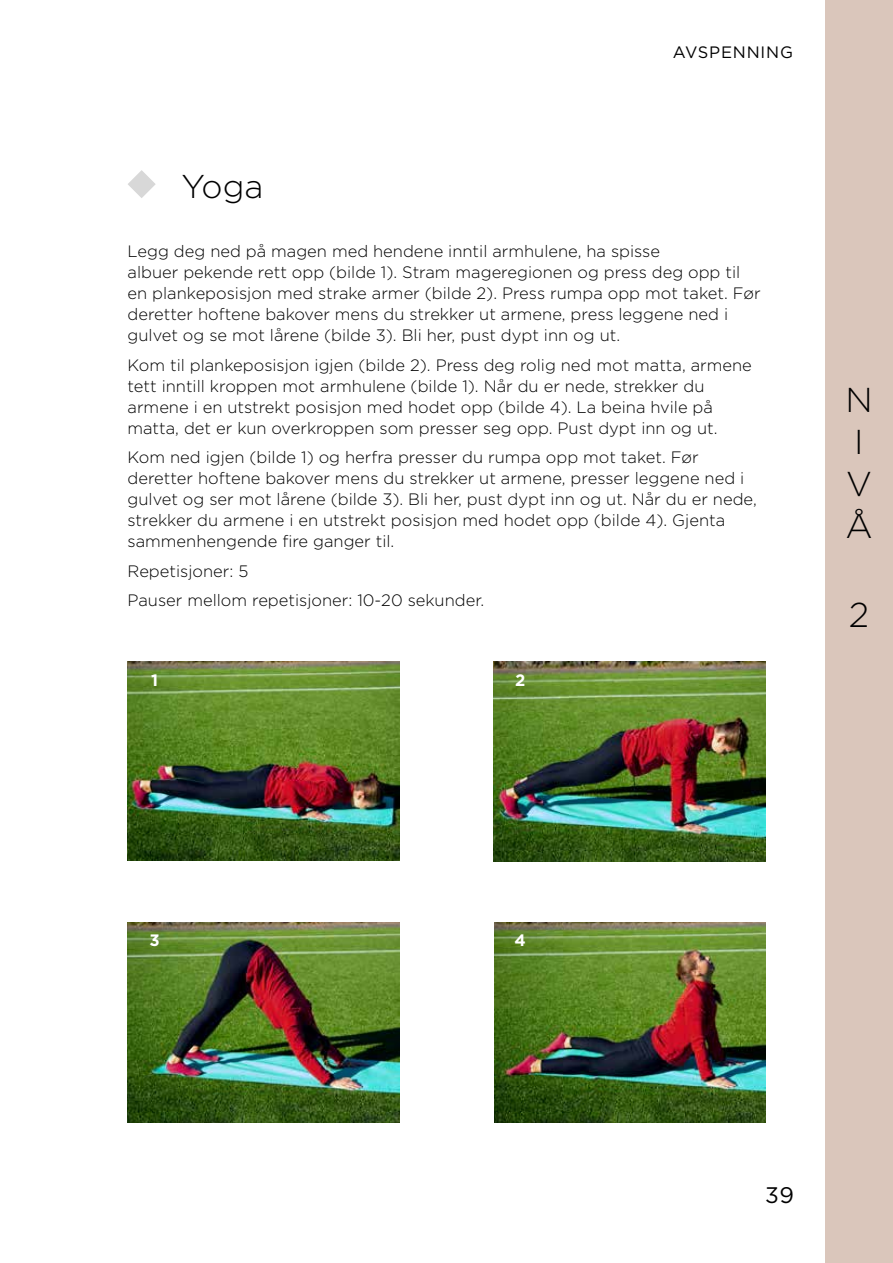
<style>
.page{position:relative;width:893px;height:1263px;background:#fff}
.page>*{position:absolute;margin:0;border:0;box-sizing:border-box;transform-origin:0 0}
.t1{font:300 34.5px/42px "Gotham";color:#000}
.t2{font:300 33px "Gotham";color:#000}
.t3{font:22.5px "Gotham";color:#000}
.t4{font:300 16.5px/21px "Gotham";color:#000}
.t5{font:16.5px "Gotham";letter-spacing:.05em;color:#000}
.t6{font:700 16.5px "Gotham";color:#fff}
</style>
<div class="page">
<div style="left:825px;top:0;width:68px;height:1263px;background:#dac6bb"></div>
<svg style="left:128px;top:170px;width:28px;height:28px"></svg>
<img style="left:128px;top:662px;width:272px;height:199px">
<img style="left:128px;top:923px;width:272px;height:200px">
<img style="left:494px;top:923px;width:271px;height:200px">
<img style="left:493px;top:662px;width:272px;height:200px">
<h2 class="t2" style="left:182px;top:166px;width:83px">Yoga</h2>
<p class="t5" style="left:673px;top:41px;width:122px">AVSPENNING</p>
<p class="t4" style="left:128px;top:240px;width:634px">Legg deg ned på magen med hendene inntil armhulene, ha spisse<br>albuer pekende rett opp (bilde 1). Stram mageregionen og press deg opp til en plankeposisjon med strake armer (bilde 2). Press rumpa opp mot taket. Før deretter hoftene bakover mens du strekker ut armene, press leggene ned i gulvet og se mot lårene (bilde 3). Bli her, pust dypt inn og ut.</p>
<p class="t4" style="left:128px;top:354px;width:626px">Kom til plankeposisjon igjen (bilde 2). Press deg rolig ned mot matta, armene tett inntill kroppen mot armhulene (bilde 1). Når du er nede, strekker du armene i en utstrekt posisjon med hodet opp (bilde 4). La beina hvile på matta, det er kun overkroppen som presser seg opp. Pust dypt inn og ut.</p>
<p class="t4" style="left:128px;top:446px;width:631px">Kom ned igjen (bilde 1) og herfra presser du rumpa opp mot taket. Før deretter hoftene bakover mens du strekker ut armene, presser leggene ned i gulvet og ser mot lårene (bilde 3). Bli her, pust dypt inn og ut. Når du er nede, strekker du armene i en utstrekt posisjon med hodet opp (bilde 4). Gjenta sammenhengende fire ganger til.</p>
<p class="t4" style="left:128px;top:556px;width:358px;line-height:29.5px">Repetisjoner: 5<br>Pauser mellom repetisjoner: 10-20 sekunder.</p>
<p class="t6" style="left:151px;top:669px;width:8px">1</p>
<p class="t6" style="left:515px;top:669px;width:12px">2</p>
<h1 class="t1" style="left:845px;top:378px;width:29px">N<br>I<br>V<br>Å</h1>
<h1 class="t1" style="left:849px;top:592px;width:22px">2</h1>
<p class="t6" style="left:149px;top:929px;width:12px">3</p>
<p class="t6" style="left:514px;top:929px;width:13px">4</p>
<h3 class="t3" style="left:765px;top:1180px;width:30px">39</h3>
</div>
